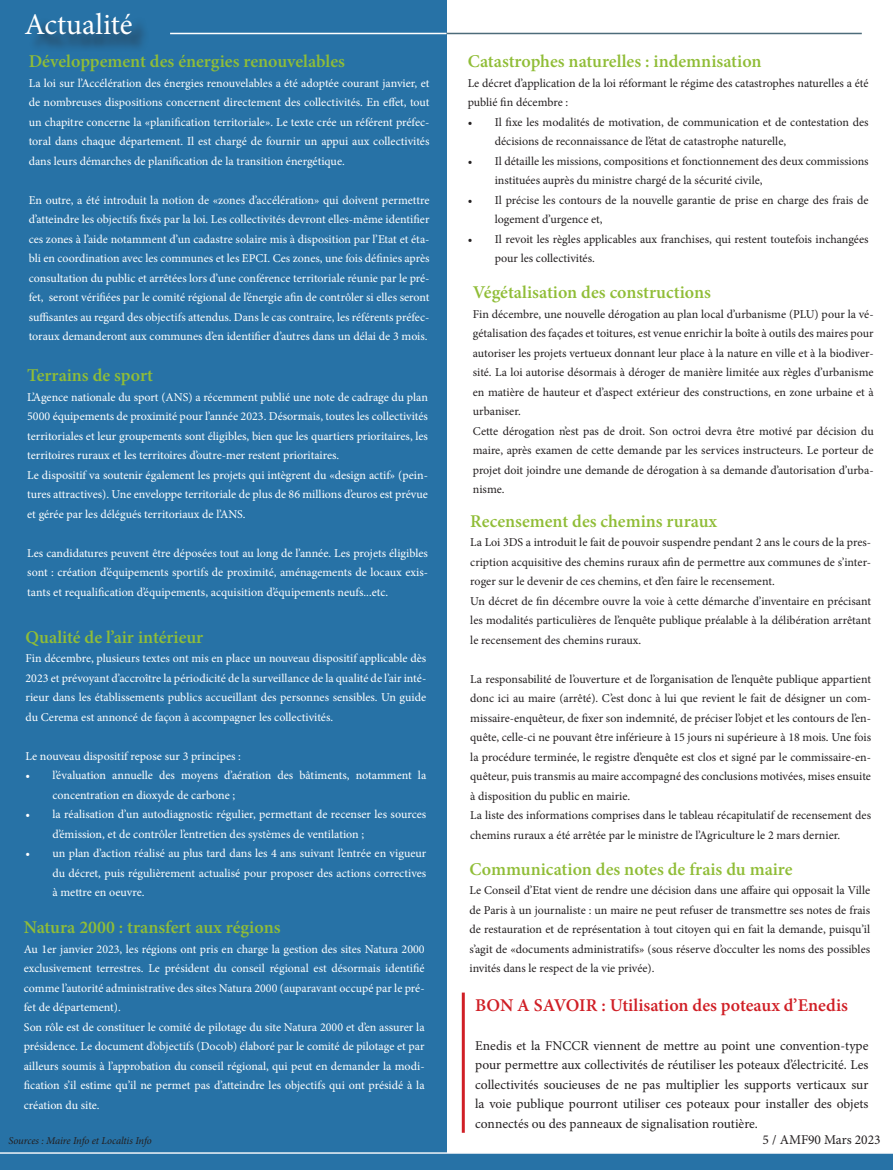
<style>
.page{position:relative;width:893px;height:1170px;background:#fff}
.page>*{position:absolute;margin:0;border:0;box-sizing:border-box;transform-origin:0 0}
.t1{font:30px "Minion Pro";letter-spacing:-.005em;color:#fff}
.t2{font:600 18px "Minion Pro";color:#90bd37}
.t3{font:600 18px "Minion Pro";color:#d01f26}
.t4{font:13.5px/19.5px "Minion Pro";color:#231f20;text-align:justify}
.t5{font:12px/19.5px "Minion Pro";color:#fff;text-align:justify}
.t6{font:12px/19.5px "Minion Pro";color:#231f20}
.t7{font:italic 10.5px "Minion Pro";letter-spacing:-.01em;color:#231f20}
</style>
<div class="page">
<div style="left:0;top:0;width:446px;height:1152px;background:#2772a6"></div>
<svg style="left:0;top:1152px;width:893px;height:17px"></svg>
<div style="left:28px;top:15px;width:122px;height:38px;background:#231f20;opacity:.75"></div>
<hr style="left:446px;top:33px;width:416px;height:1px;background:#4e6c7a">
<hr style="left:462px;top:992px;width:3px;height:140px;background:#d01f26">
<hr style="left:170px;top:33px;width:276px;height:1px;background:#fff">
<h1 class="t1" style="left:24px;top:4px;width:110px">Actualité</h1>
<h2 class="t2" style="left:29px;top:49px;width:318px">Développement des énergies renouvelables</h2>
<p class="t5" style="left:29px;top:73px;width:402px">La loi sur l’Accélération des énergies renouvelables a été adoptée courant janvier, et de nombreuses dispositions concernent directement des collectivités. En effet, tout un chapitre concerne la «planification territoriale». Le texte crée un référent préfec&shy;toral dans chaque département. Il est chargé de fournir un appui aux collectivités dans leurs démarches de planification de la transition énergétique.</p>
<p class="t5" style="left:29px;top:190px;width:402px">En outre, a été introduit la notion de «zones d’accélération» qui doivent permettre d’atteindre les objectifs fixés par la loi. Les collectivités devront elles-même identifier ces zones à l’aide notamment d’un cadastre solaire mis à disposition par l’Etat et éta&shy;bli en coordination avec les communes et les EPCI. Ces zones, une fois définies après consultation du public et arrêtées lors d’une conférence territoriale réunie par le pré&shy;fet, seront vérifiées par le comité régional de l’énergie afin de contrôler si elles seront suffisantes au regard des objectifs attendus. Dans le cas contraire, les référents préfec&shy;toraux demanderont aux communes d’en identifier d’autres dans un délai de 3 mois.</p>
<h2 class="t2" style="left:27px;top:363px;width:127px">Terrains de sport</h2>
<p class="t5" style="left:27px;top:387px;width:402px;text-align:left">L’Agence nationale du sport (ANS) a récemment publié une note de cadrage du plan 5000 équipements de proximité pour l’année 2023. Désormais, toutes les collectivités territoriales et leur groupements sont éligibles, bien que les quartiers prioritaires, les territoires ruraux et les territoires d’outre-mer restent prioritaires.<br>Le dispositif va soutenir également les projets qui intègrent du «design actif» (pein&shy;tures attractives). Une enveloppe territoriale de plus de 86 millions d’euros est prévue et gérée par les délégués territoriaux de l’ANS.</p>
<p class="t5" style="left:27px;top:543px;width:402px">Les candidatures peuvent être déposées tout au long de l’année. Les projets éligibles sont : création d’équipements sportifs de proximité, aménagements de locaux exis&shy;tants et requalification d’équipements, acquisition d’équipements neufs...etc.</p>
<h2 class="t2" style="left:26px;top:624px;width:179px">Qualité de l’air intérieur</h2>
<p class="t5" style="left:26px;top:648px;width:402px">Fin décembre, plusieurs textes ont mis en place un nouveau dispositif applicable dès 2023 et prévoyant d’accroître la périodicité de la surveillance de la qualité de l’air inté&shy;rieur dans les établissements publics accueillant des personnes sensibles. Un guide du Cerema est annoncé de façon à accompagner les collectivités.</p>
<p class="t5" style="left:26px;top:746px;width:217px">Le nouveau dispositif repose sur 3 principes :</p>
<p class="t5" style="left:53px;top:765px;width:375px;text-indent:-27px">• l’évaluation annuelle des moyens d’aération des bâtiments, notamment la concentration en dioxyde de carbone ;</p>
<p class="t5" style="left:53px;top:804px;width:375px;text-indent:-27px">• la réalisation d’un autodiagnostic régulier, permettant de recenser les sources d’émission, et de contrôler l’entretien des systèmes de ventilation ;</p>
<p class="t5" style="left:53px;top:843px;width:375px;text-indent:-27px">• un plan d’action réalisé au plus tard dans les 4 ans suivant l’entrée en vigueur du décret, puis régulièrement actualisé pour proposer des actions correctives à mettre en oeuvre.</p>
<h2 class="t2" style="left:24px;top:915px;width:258px">Natura 2000 : transfert aux régions</h2>
<p class="t5" style="left:24px;top:939px;width:402px;text-align:left">Au 1er janvier 2023, les régions ont pris en charge la gestion des sites Natura 2000 exclusivement terrestres. Le président du conseil régional est désormais identifié comme l’autorité administrative des sites Natura 2000 (auparavant occupé par le pré&shy;fet de département).<br>Son rôle est de constituer le comité de pilotage du site Natura 2000 et d’en assurer la présidence. Le document d’objectifs (Docob) élaboré par le comité de pilotage et par ailleurs soumis à l’approbation du conseil régional, qui peut en demander la modi&shy;fication s’il estime qu’il ne permet pas d’atteindre les objectifs qui ont présidé à la création du site.</p>
<p class="t7" style="left:9px;top:1132px;width:145px">Sources : Maire Info et Localtis Info</p>
<h2 class="t2" style="left:468px;top:49px;width:295px">Catastrophes naturelles : indemnisation</h2>
<p class="t6" style="left:468px;top:73px;width:402px">Le décret d’application de la loi réformant le régime des catastrophes naturelles a été publié fin décembre :</p>
<p class="t6" style="left:495px;top:112px;width:375px;text-indent:-27px">• Il fixe les modalités de motivation, de communication et de contestation des décisions de reconnaissance de l’état de catastrophe naturelle,</p>
<p class="t6" style="left:495px;top:151px;width:375px;text-indent:-27px">• Il détaille les missions, compositions et fonctionnement des deux commissions instituées auprès du ministre chargé de la sécurité civile,</p>
<p class="t6" style="left:495px;top:190px;width:375px;text-indent:-27px">• Il précise les contours de la nouvelle garantie de prise en charge des frais de logement d’urgence et,</p>
<p class="t6" style="left:495px;top:229px;width:375px;text-indent:-27px">• Il revoit les règles applicables aux franchises, qui restent toutefois inchangées pour les collectivités.</p>
<h2 class="t2" style="left:473px;top:280px;width:240px">Végétalisation des constructions</h2>
<p class="t6" style="left:473px;top:304px;width:402px">Fin décembre, une nouvelle dérogation au plan local d’urbanisme (PLU) pour la vé&shy;gétalisation des façades et toitures, est venue enrichir la boîte à outils des maires pour autoriser les projets vertueux donnant leur place à la nature en ville et à la biodiver&shy;sité. La loi autorise désormais à déroger de manière limitée aux règles d’urbanisme en matière de hauteur et d’aspect extérieur des constructions, en zone urbaine et à urbaniser.<br>Cette dérogation n’est pas de droit. Son octroi devra être motivé par décision du maire, après examen de cette demande par les services instructeurs. Le porteur de projet doit joindre une demande de dérogation à sa demande d’autorisation d’urba&shy;nisme.</p>
<h2 class="t2" style="left:470px;top:508px;width:248px">Recensement des chemins ruraux</h2>
<p class="t6" style="left:470px;top:532px;width:402px">La Loi 3DS a introduit le fait de pouvoir suspendre pendant 2 ans le cours de la pres&shy;cription acquisitive des chemins ruraux afin de permettre aux communes de s’inter&shy;roger sur le devenir de ces chemins, et d’en faire le recensement.<br>Un décret de fin décembre ouvre la voie à cette démarche d’inventaire en précisant les modalités particulières de l’enquête publique préalable à la délibération arrêtant le recensement des chemins ruraux.</p>
<p class="t6" style="left:470px;top:669px;width:402px">La responsabilité de l’ouverture et de l’organisation de l’enquête publique appartient donc ici au maire (arrêté). C’est donc à lui que revient le fait de désigner un com&shy;missaire-enquêteur, de fixer son indemnité, de préciser l’objet et les contours de l’en&shy;quête, celle-ci ne pouvant être inférieure à 15 jours ni supérieure à 18 mois. Une fois la procédure terminée, le registre d’enquête est clos et signé par le commissaire-en&shy;quêteur, puis transmis au maire accompagné des conclusions motivées, mises ensuite à disposition du public en mairie.<br>La liste des informations comprises dans le tableau récapitulatif de recensement des chemins ruraux a été arrêtée par le ministre de l’Agriculture le 2 mars dernier.</p>
<h2 class="t2" style="left:469px;top:856px;width:325px">Communication des notes de frais du maire</h2>
<p class="t6" style="left:469px;top:880px;width:402px;text-align:justify">Le Conseil d’Etat vient de rendre une décision dans une affaire qui opposait la Ville de Paris à un journaliste : un maire ne peut refuser de transmettre ses notes de frais de restauration et de représentation à tout citoyen qui en fait la demande, puisqu’il s’agit de «documents administratifs» (sous réserve d’occulter les noms des possibles invités dans le respect de la vie privée).</p>
<h2 class="t3" style="left:475px;top:992px;width:374px">BON A SAVOIR : Utilisation des poteaux d’Enedis</h2>
<p class="t4" style="left:475px;top:1035px;width:395px">Enedis et la FNCCR viennent de mettre au point une convention-type pour permettre aux collectivités de réutiliser les poteaux d’électricité. Les collectivités soucieuses de ne pas multiplier les supports verticaux sur la voie publique pourront utiliser ces poteaux pour installer des objets connectés ou des panneaux de signalisation routière.</p>
<p class="t4" style="left:763px;top:1129px;width:120px">5 / AMF90 Mars 2023</p>
</div>
